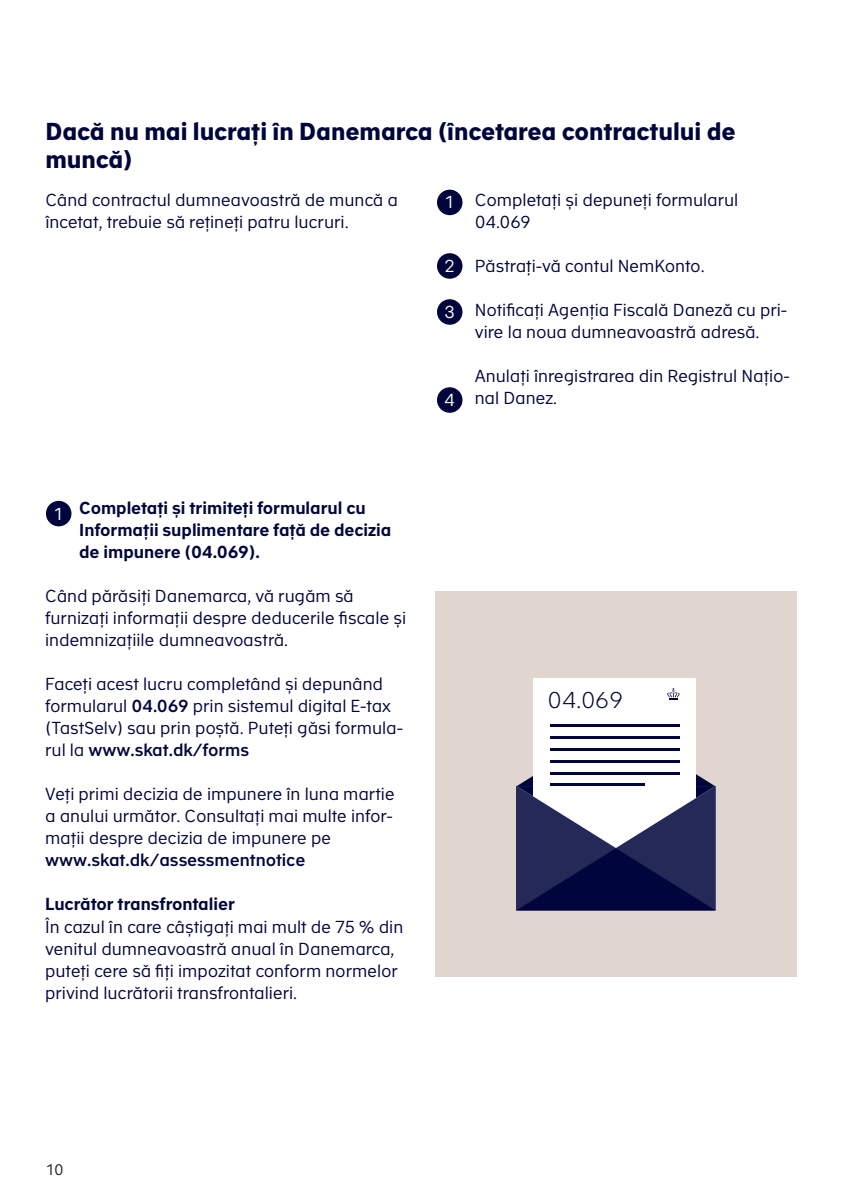
<style>
.page{position:relative;width:842px;height:1191px;background:#fff}
.page>*{position:absolute;margin:0;border:0;box-sizing:border-box;transform-origin:0 0}
.Overskrift_12_14{font:800 24px/28px "Academy Sans";letter-spacing:-.005em;color:#00063b}
.t1{font:300 22.4px "Academy Sans";color:#00063b}
.Brød_8_5_11{font:17px/22px "Academy Sans";color:#00063b}
.Mellemrubrik_8_5_11{font:700 17px/22px "Academy Sans";letter-spacing:-.005em;color:#00063b}
.Brød_8_5_11-2{font:600 17px "Academy Sans";color:#00063b}
.t2{font:17px "Academy Sans";color:#fff}
.t3{font:15px "Academy Sans";color:#231f20}
.s1{font-weight:600}
</style>
<div class="page">
<div style="left:435px;top:591px;width:362px;height:385px;background:#e0d6cf"></div>
<div style="left:46px;top:501px;width:25px;height:25px;background:#00063b;border-radius:50%"></div>
<div style="left:437px;top:190px;width:25px;height:25px;background:#00063b;border-radius:50%"></div>
<div style="left:437px;top:253px;width:25px;height:26px;background:#00063b;border-radius:50%"></div>
<div style="left:437px;top:299px;width:25px;height:26px;background:#00063b;border-radius:50%"></div>
<div style="left:437px;top:387px;width:25px;height:26px;background:#00063b;border-radius:50%"></div>
<div style="left:533px;top:678px;width:163px;height:180px;background:#fff"></div>
<svg style="left:516px;top:724px;width:200px;height:186px"></svg>
<hr style="left:550px;top:725px;width:129px;height:2px;background:#00063b">
<hr style="left:550px;top:736px;width:129px;height:3px;background:#00063b">
<hr style="left:550px;top:748px;width:129px;height:2px;background:#00063b">
<hr style="left:550px;top:760px;width:129px;height:2px;background:#00063b">
<hr style="left:550px;top:783px;width:94px;height:3px;background:#00063b">
<hr style="left:550px;top:772px;width:129px;height:2px;background:#00063b">
<svg style="left:667px;top:688px;width:12px;height:12px"></svg>
<p class="Overskrift_12_14" style="left:45px;top:116px;width:692px">Dacă nu mai lucrați în Danemarca (încetarea contractului de muncă)</p>
<p class="Brød_8_5_11" style="left:45px;top:188px;width:354px">Când contractul dumneavoastră de muncă a încetat, trebuie să rețineți patru lucruri.</p>
<p class="Brød_8_5_11" style="left:475px;top:188px;width:265px">Completați și depuneți formularul<br>04.069</p>
<p class="Brød_8_5_11" style="left:475px;top:254px;width:231px">Păstrați-vă contul NemKonto.</p>
<p class="Brød_8_5_11" style="left:475px;top:298px;width:314px">Notificați Agenția Fiscală Daneză cu pri&shy;vire la noua dumneavoastră adresă.</p>
<p class="Brød_8_5_11" style="left:475px;top:364px;width:317px">Anulați înregistrarea din Registrul Națio&shy;nal Danez.</p>
<p class="t2" style="left:444px;top:190px;width:12px">1</p>
<p class="t2" style="left:444px;top:254px;width:12px">2</p>
<p class="t2" style="left:444px;top:300px;width:12px">3</p>
<p class="t2" style="left:444px;top:388px;width:12px">4</p>
<p class="t2" style="left:53px;top:501px;width:12px">1</p>
<p class="Mellemrubrik_8_5_11" style="left:79px;top:496px;width:314px">Completaţi şi trimiteți formularul cu<br>Informații suplimentare față de decizia de impunere (04.069).</p>
<p class="Brød_8_5_11" style="left:45px;top:584px;width:363px">Când părăsiți Danemarca, vă rugăm să furnizați informații despre deducerile fiscale și indemnizațiile dumneavoastră.</p>
<p class="Brød_8_5_11" style="left:45px;top:672px;width:339px">Faceți acest lucru completând și depunând</p>
<p class="Brød_8_5_11" style="left:45px;top:694px;width:359px">formularul <span class="s1">04.069</span> prin sistemul digital E-tax (TastSelv) sau prin poștă. Puteți găsi formula&shy;rul la <span class="s1">www.skat.dk/forms</span></p>
<p class="Brød_8_5_11" style="left:45px;top:782px;width:351px">Veți primi decizia de impunere în luna martie a anului următor. Consultați mai multe infor&shy;mații despre decizia de impunere pe</p>
<p class="Brød_8_5_11-2" style="left:45px;top:848px;width:262px">www.skat.dk/assessmentnotice</p>
<p class="Mellemrubrik_8_5_11" style="left:45px;top:892px;width:191px">Lucrător transfrontalier</p>
<p class="Brød_8_5_11" style="left:45px;top:914px;width:360px">În cazul în care câștigați mai mult de 75 % din venitul dumneavoastră anual în Danemarca, puteți cere să fiți impozitat conform normelor privind lucrătorii transfrontalieri.</p>
<p class="t3" style="left:45px;top:1158px;width:20px">10</p>
<h2 class="t1" style="left:548px;top:684px;width:78px">04.069</h2>
</div>
